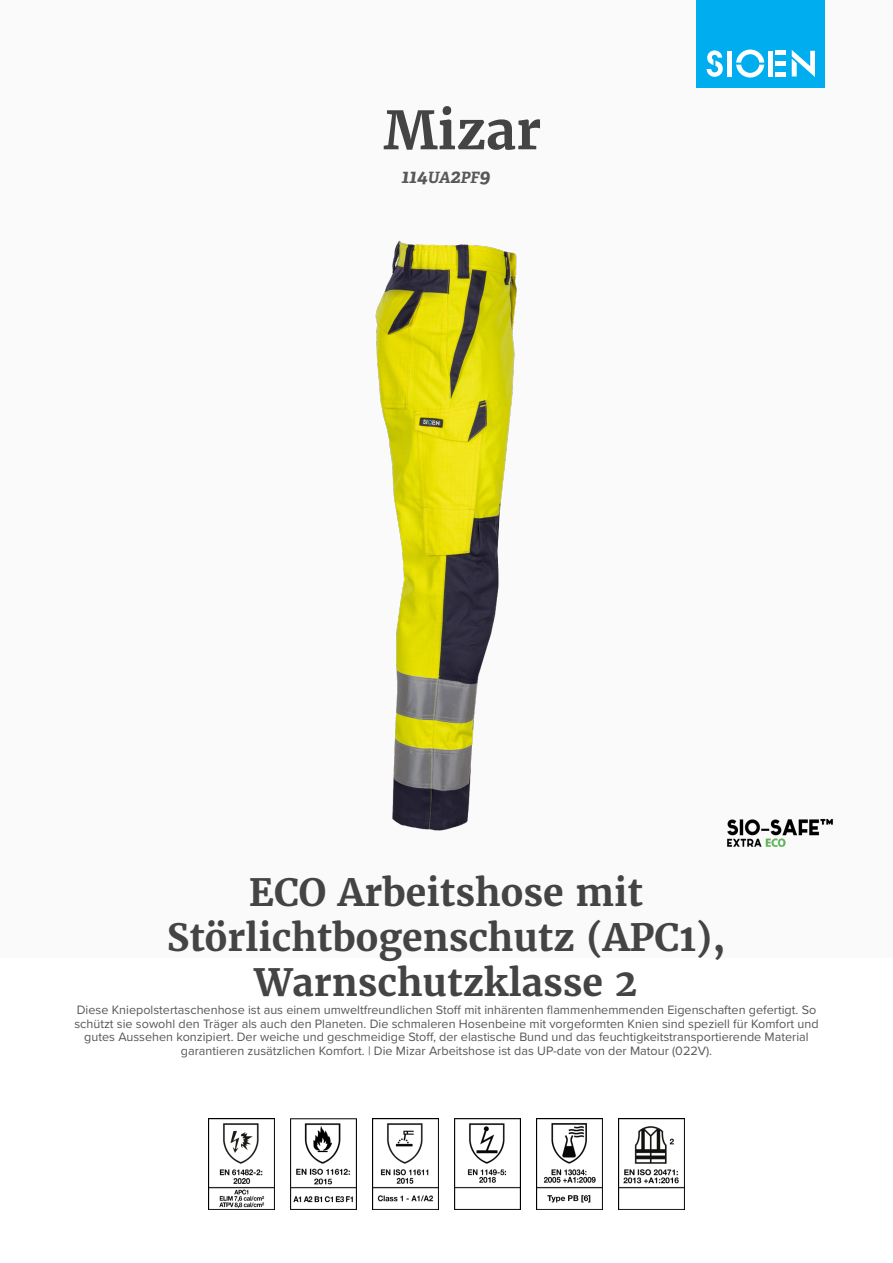
<style>
.page{position:relative;width:893px;height:1263px;background:#fff}
.page>*{position:absolute;margin:0;border:0;box-sizing:border-box;transform-origin:0 0}
.product_name{font:700 52.5px "Merriweather";color:#444}
.product_h2{font:700 37.5px/45px "Merriweather";color:#444;text-align:center}
.product_ref{font:italic 700 19.5px "Adelle";color:#57585a}
.product_description{font:12.6px/13.6px "Proxima Nova";color:#57585a;text-align:center}
.s1{font-size:15.6px}
</style>
<div class="page">
<div style="left:0;top:0;width:893px;height:957px;background:#fafafa"></div>
<div style="left:697px;top:0;width:128px;height:88px;background:#00aeef"></div>
<svg style="left:707px;top:50px;width:16px;height:27px"></svg>
<svg style="left:736px;top:50px;width:28px;height:28px"></svg>
<div style="left:727px;top:51px;width:5px;height:26px;background:#fff"></div>
<div style="left:768px;top:51px;width:5px;height:26px;background:#fff"></div>
<div style="left:775px;top:72px;width:11px;height:5px;background:#fff"></div>
<div style="left:775px;top:61px;width:11px;height:5px;background:#fff"></div>
<hr style="left:775px;top:51px;width:11px;height:4px;background:#fff">
<svg style="left:792px;top:50px;width:23px;height:27px"></svg>
<img style="left:727px;top:818px;width:106px;height:29px">
<img style="left:208px;top:1118px;width:66px;height:92px">
<img style="left:290px;top:1118px;width:66px;height:92px">
<img style="left:372px;top:1118px;width:66px;height:92px">
<img style="left:454px;top:1118px;width:67px;height:92px">
<img style="left:536px;top:1118px;width:67px;height:92px">
<img style="left:618px;top:1118px;width:67px;height:92px">
<img style="left:375px;top:240px;width:142px;height:591px">
<p class="product_name" style="left:384px;top:97px;width:159px">Mizar</p>
<p class="product_ref" style="left:401px;top:164px;width:90px">114<span class="s1">UA</span>2<span class="s1">PF</span>9</p>
<p class="product_h2" style="left:167px;top:869px;width:560px">ECO Arbeitshose mit<br>Störlichtbogenschutz (APC1),<br>Warnschutzklasse 2</p>
<p class="product_description" style="left:74px;top:1002px;width:746px">Diese Kniepolstertaschenhose ist aus einem umweltfreundlichen Stoff mit inhärenten flammenhemmenden Eigenschaften gefertigt. So schützt sie sowohl den Träger als auch den Planeten. Die schmaleren Hosenbeine mit vorgeformten Knien sind speziell für Komfort und gutes Aussehen konzipiert. Der weiche und geschmeidige Stoff, der elastische Bund und das feuchtigkeitstransportierende Material garantieren zusätzlichen Komfort. | Die Mizar Arbeitshose ist das UP-date von der Matour (022V).</p>
</div>
